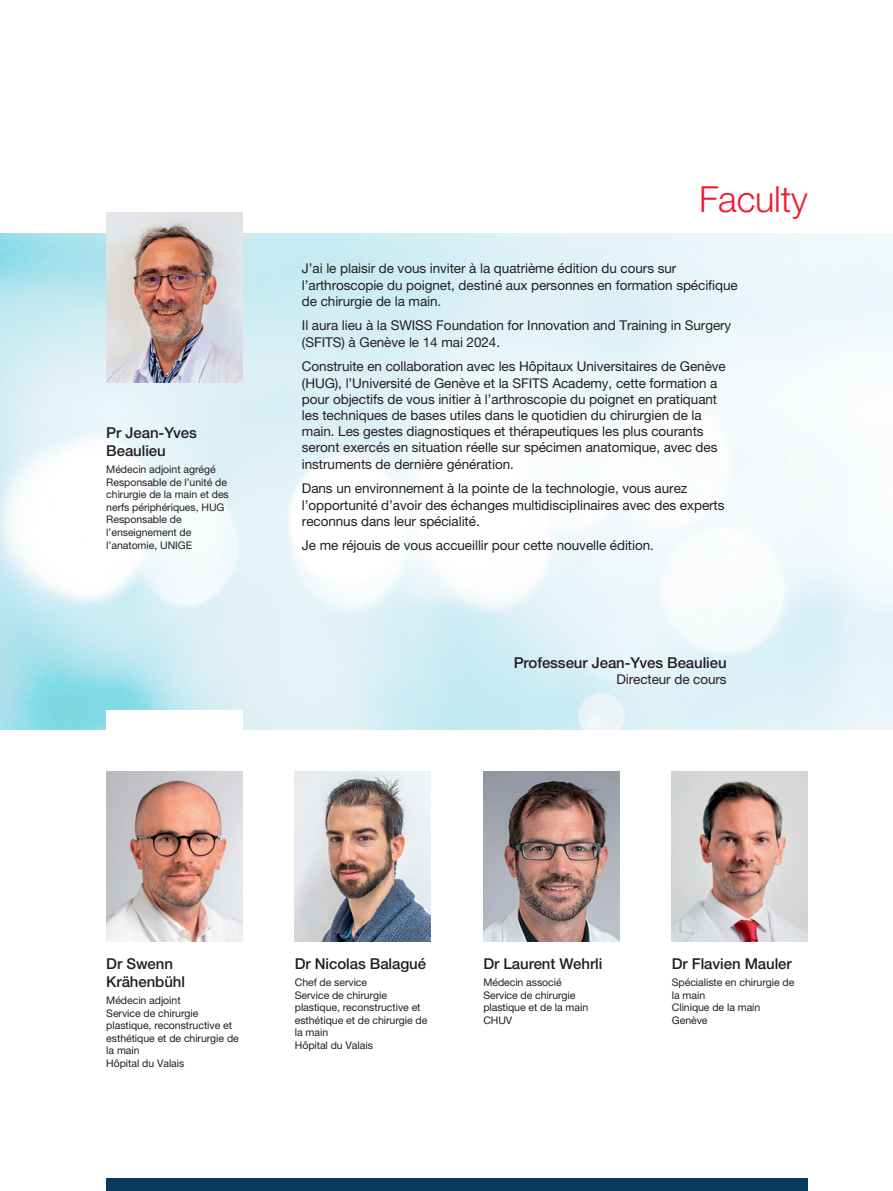
<style>
.page{position:relative;width:893px;height:1191px;background:#fff}
.page>*{position:absolute;margin:0;border:0;box-sizing:border-box;transform-origin:0 0}
.t1{font:300 36px "Helvetica Neue LT Pro";letter-spacing:-.005em;color:#ee1b2d}
.t2{font:500 15px/18px "Helvetica Neue LT Pro";letter-spacing:-.005em;color:#231f20}
.t3{font:13.5px/16.2px "Helvetica Neue LT Pro";letter-spacing:-.005em;color:#231f20}
.t4{font:10.5px/12.6px "Helvetica Neue LT Pro";letter-spacing:-.005em;color:#231f20}
</style>
<div class="page">
<img style="left:106px;top:771px;width:136px;height:170px">
<img style="left:483px;top:771px;width:136px;height:170px">
<img style="left:295px;top:771px;width:136px;height:170px">
<img style="left:672px;top:771px;width:136px;height:170px">
<img style="left:106px;top:213px;width:136px;height:170px">
<div style="left:106px;top:1178px;width:702px;height:13px;background:#083a60"></div>
<p class="t2" style="left:106px;top:424px;width:92px">Pr Jean-Yves<br>Beaulieu</p>
<p class="t4" style="left:106px;top:463px;width:124px">Médecin adjoint agrégé<br>Responsable de l’unité de chirurgie de la main et des nerfs périphériques, HUG<br>Responsable de l’enseignement de l’anatomie, UNIGE</p>
<h1 class="t1" style="left:699px;top:177px;width:110px">Faculty</h1>
<p class="t3" style="left:302px;top:260px;width:437px">J’ai le plaisir de vous inviter à la quatrième édition du cours sur l’arthroscopie du poignet, destiné aux personnes en formation spécifique de chirurgie de la main.</p>
<p class="t3" style="left:302px;top:317px;width:431px">Il aura lieu à la SWISS Foundation for Innovation and Training in Surgery (SFITS) à Genève le 14 mai 2024.</p>
<p class="t3" style="left:302px;top:358px;width:425px">Construite en collaboration avec les Hôpitaux Universitaires de Genève (HUG), l’Université de Genève et la SFITS Academy, cette formation a pour objectifs de vous initier à l’arthroscopie du poignet en pratiquant les techniques de bases utiles dans le quotidien du chirurgien de la main. Les gestes diagnostiques et thérapeutiques les plus courants seront exercés en situation réelle sur spécimen anatomique, avec des instruments de dernière génération.</p>
<p class="t3" style="left:302px;top:480px;width:424px">Dans un environnement à la pointe de la technologie, vous aurez l’opportunité d’avoir des échanges multidisciplinaires avec des experts reconnus dans leur spécialité.</p>
<p class="t3" style="left:302px;top:537px;width:354px">Je me réjouis de vous accueillir pour cette nouvelle édition.</p>
<p class="t2" style="left:514px;top:654px;width:215px">Professeur Jean-Yves Beaulieu</p>
<p class="t3" style="left:616px;top:671px;width:112px">Directeur de cours</p>
<p class="t2" style="left:106px;top:954px;width:80px">Dr Swenn<br>Krähenbühl</p>
<p class="t4" style="left:106px;top:994px;width:134px">Médecin adjoint<br>Service de chirurgie plastique, reconstructive et esthétique et de chirurgie de la main<br>Hôpital du Valais</p>
<p class="t2" style="left:295px;top:954px;width:133px">Dr Nicolas Balagué</p>
<p class="t4" style="left:295px;top:976px;width:134px">Chef de service<br>Service de chirurgie plastique, reconstructive et esthétique et de chirurgie de la main<br>Hôpital du Valais</p>
<p class="t2" style="left:483px;top:954px;width:121px">Dr Laurent Wehrli</p>
<p class="t4" style="left:483px;top:976px;width:106px">Médecin associé<br>Service de chirurgie plastique et de la main<br>CHUV</p>
<p class="t2" style="left:672px;top:954px;width:121px">Dr Flavien Mauler</p>
<p class="t4" style="left:672px;top:976px;width:124px">Spécialiste en chirurgie de la main<br>Clinique de la main<br>Genève</p>
</div>
